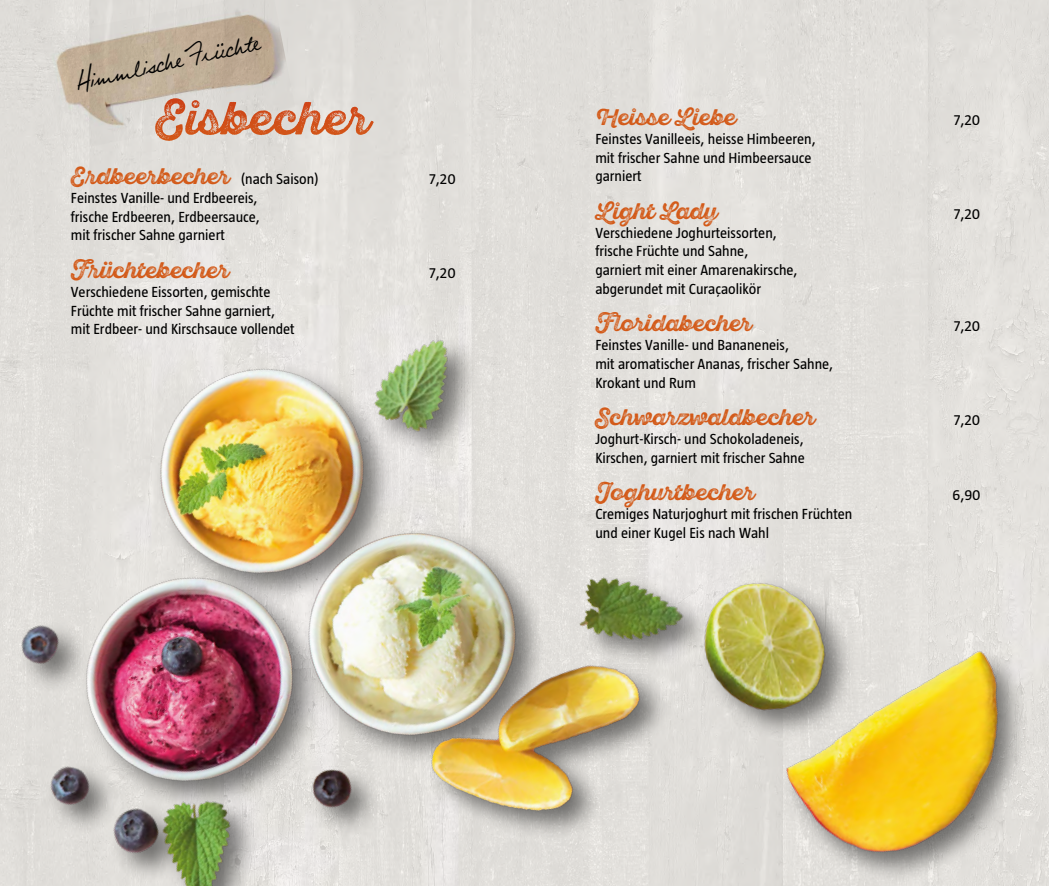
<style>
.page{position:relative;width:1049px;height:886px;background:#fff}
.page>*{position:absolute;margin:0;border:0;box-sizing:border-box;transform-origin:0 0}
.t1{font:26.25px "Larissa Handwriting";color:#000}
.t2{font:22.5px "Sant Elia Rough Bold Thr";color:#d35917}
.t3{font:15px/18.8px "Taz";color:#000}
.s1{font-family:"Taz";font-size:15px;color:#000}
</style>
<div class="page">
<div style="left:0;top:0;width:1049px;height:641px;background:#e1dfdb"></div>
<img style="left:0;top:289px;width:805px;height:597px">
<img style="left:733px;top:641px;width:316px;height:245px">
<img style="left:681px;top:468px;width:211px;height:293px">
<img style="left:41px;top:0;width:254px;height:152px">
<h1 class="t1" style="left:73px;top:65px;width:188px;rotate:-12deg">Himmlische Früchte</h1>
<h2 class="t2" style="left:71px;top:163px;width:250px">Erdbeerbecher <span class="s1">(nach Saison)</span></h2>
<p class="t3" style="left:429px;top:170px;width:28px">7,20</p>
<p class="t3" style="left:71px;top:188px;width:191px">Feinstes Vanille- und Erdbeereis, frische Erdbeeren, Erdbeersauce, mit frischer Sahne garniert</p>
<h2 class="t2" style="left:71px;top:257px;width:159px">Früchtebecher</h2>
<p class="t3" style="left:429px;top:263px;width:28px">7,20</p>
<p class="t3" style="left:71px;top:282px;width:225px">Verschiedene Eissorten, gemischte<br>Früchte mit frischer Sahne garniert, mit Erdbeer- und Kirschsauce vollendet</p>
<h2 class="t2" style="left:595px;top:104px;width:142px">Heisse Liebe</h2>
<p class="t3" style="left:954px;top:110px;width:28px">7,20</p>
<p class="t3" style="left:595px;top:129px;width:222px">Feinstes Vanilleeis, heisse Himbeeren, mit frischer Sahne und Himbeersauce garniert</p>
<h2 class="t2" style="left:595px;top:198px;width:123px">Light Lady</h2>
<p class="t3" style="left:954px;top:204px;width:28px">7,20</p>
<p class="t3" style="left:595px;top:223px;width:204px">Verschiedene Joghurteissorten, frische Früchte und Sahne, garniert mit einer Amarenakirsche, abgerundet mit Curaçaolikör</p>
<h2 class="t2" style="left:595px;top:310px;width:157px">Floridabecher</h2>
<p class="t3" style="left:954px;top:317px;width:28px">7,20</p>
<p class="t3" style="left:595px;top:335px;width:239px">Feinstes Vanille- und Bananeneis,<br>mit aromatischer Ananas, frischer Sahne,<br>Krokant und Rum</p>
<h2 class="t2" style="left:595px;top:404px;width:221px">Schwarzwaldbecher</h2>
<p class="t3" style="left:954px;top:410px;width:28px">7,20</p>
<p class="t3" style="left:595px;top:429px;width:211px">Joghurt-Kirsch- und Schokoladeneis,<br>Kirschen, garniert mit frischer Sahne</p>
<h2 class="t2" style="left:595px;top:479px;width:160px">Joghurtbecher</h2>
<p class="t3" style="left:952px;top:485px;width:30px">6,90</p>
<p class="t3" style="left:595px;top:504px;width:259px">Cremiges Naturjoghurt mit frischen Früchten und einer Kugel Eis nach Wahl</p>
</div>
